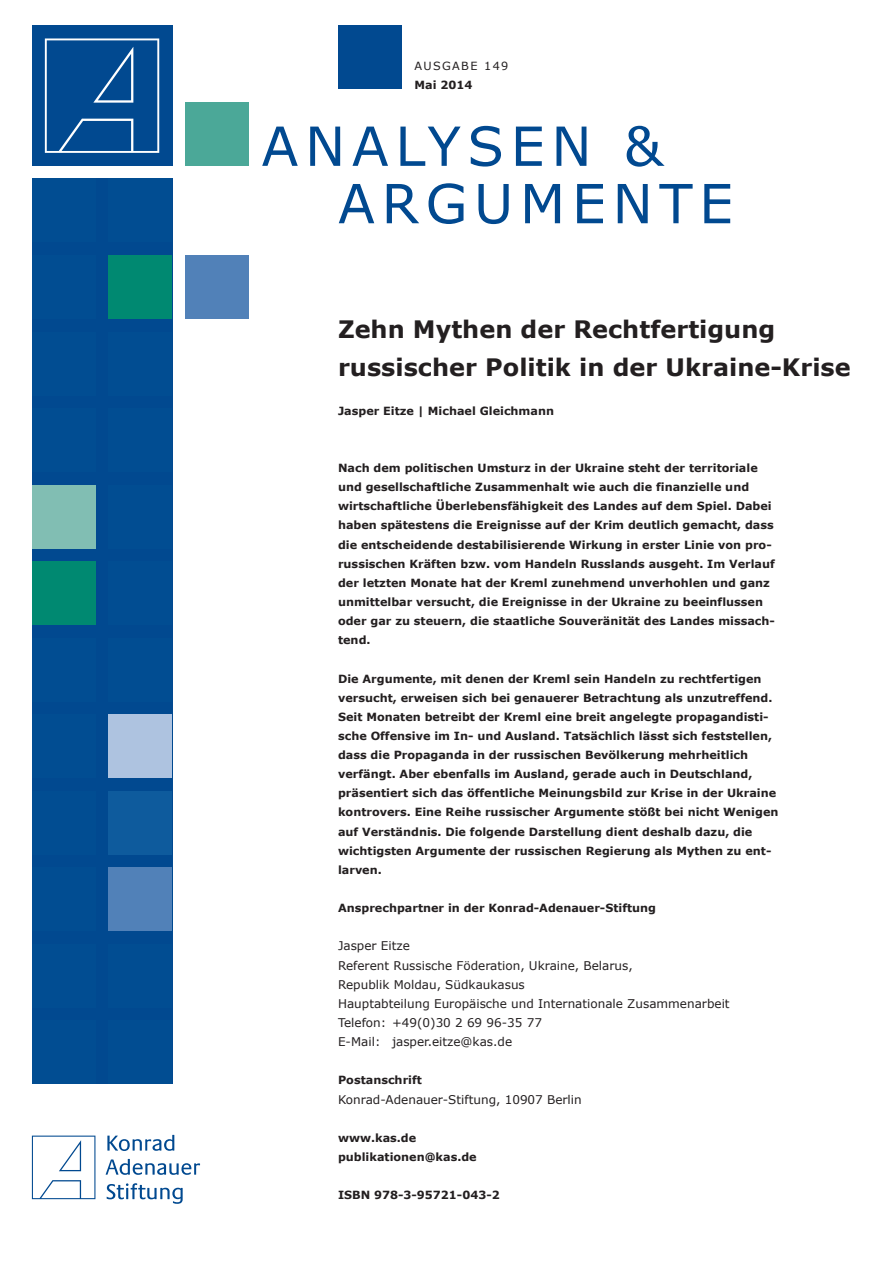
<style>
.page{position:relative;width:893px;height:1263px;background:#fff}
.page>*{position:absolute;margin:0;border:0;box-sizing:border-box;transform-origin:0 0}
.t1{font:54px "Verdana";letter-spacing:.12em;color:#014990}
.KAS_Head_cover01{font:700 24px/38.2px "Verdana";color:#231f20}
.AA_Fließtext{font:12px/19.2px "Verdana";color:#231f20}
.KAS_Head_Title_Bold{font:12px "Verdana";color:#231f20}
.KAS_Head_Title_Bold-2{font:700 11.25px/19.2px "Verdana";color:#231f20}
.KAS_Headline_2{font:11.25px "Verdana";letter-spacing:.12em;color:#231f20}
.KAS_Copy_Bold{font:700 11.25px "Verdana";color:#231f20}
</style>
<div class="page">
<div style="left:32px;top:179px;width:140px;height:905px;background:#014990"></div>
<div style="left:32px;top:179px;width:64px;height:63px;background:#014d92"></div>
<div style="left:32px;top:255px;width:64px;height:64px;background:#014d92"></div>
<div style="left:32px;top:332px;width:64px;height:63px;background:#014d92"></div>
<div style="left:32px;top:408px;width:64px;height:64px;background:#014d92"></div>
<div style="left:32px;top:485px;width:64px;height:64px;background:#81beb3"></div>
<div style="left:32px;top:561px;width:64px;height:64px;background:#008971"></div>
<div style="left:32px;top:638px;width:64px;height:64px;background:#014d92"></div>
<div style="left:32px;top:714px;width:64px;height:64px;background:#014d92"></div>
<div style="left:32px;top:791px;width:64px;height:64px;background:#014d92"></div>
<div style="left:32px;top:867px;width:64px;height:64px;background:#014d92"></div>
<div style="left:32px;top:944px;width:64px;height:64px;background:#014d92"></div>
<div style="left:32px;top:1020px;width:64px;height:64px;background:#014d92"></div>
<div style="left:108px;top:179px;width:64px;height:63px;background:#014d92"></div>
<div style="left:108px;top:255px;width:64px;height:64px;background:#008971"></div>
<div style="left:108px;top:332px;width:64px;height:63px;background:#014d92"></div>
<div style="left:108px;top:408px;width:64px;height:64px;background:#014d92"></div>
<div style="left:108px;top:485px;width:64px;height:64px;background:#014d92"></div>
<div style="left:108px;top:561px;width:64px;height:64px;background:#014d92"></div>
<div style="left:108px;top:638px;width:64px;height:64px;background:#014d92"></div>
<div style="left:108px;top:714px;width:64px;height:64px;background:#aec3e0"></div>
<div style="left:108px;top:791px;width:64px;height:64px;background:#0e5b9d"></div>
<div style="left:108px;top:867px;width:64px;height:64px;background:#5181b8"></div>
<div style="left:108px;top:944px;width:64px;height:64px;background:#014d92"></div>
<div style="left:108px;top:1020px;width:64px;height:64px;background:#014d92"></div>
<div style="left:185px;top:255px;width:64px;height:64px;background:#5181b8"></div>
<div style="left:185px;top:102px;width:64px;height:64px;background:#4ba898"></div>
<div style="left:338px;top:26px;width:64px;height:63px;background:#014990"></div>
<div style="left:32px;top:26px;width:140px;height:140px;background:#014990"></div>
<svg style="left:45px;top:38px;width:114px;height:115px"></svg>
<svg style="left:32px;top:1135px;width:63px;height:64px"></svg>
<svg style="left:107px;top:1135px;width:67px;height:16px"></svg>
<svg style="left:106px;top:1159px;width:94px;height:16px"></svg>
<svg style="left:107px;top:1183px;width:76px;height:21px"></svg>
<p class="KAS_Headline_2" style="left:415px;top:58px;width:95px">AUSGABE 149</p>
<p class="KAS_Copy_Bold" style="left:415px;top:77px;width:59px">Mai 2014</p>
<p class="t1" style="left:261px;top:109px;width:403px">ANALYSEN &amp;</p>
<p class="t1" style="left:338px;top:166px;width:397px">ARGUMENTE</p>
<p class="KAS_Head_cover01" style="left:338px;top:310px;width:514px">Zehn Mythen der Rechtfertigung russischer Politik in der Ukraine-Krise</p>
<p class="KAS_Head_Title_Bold-2" style="left:338px;top:401px;width:218px">Jasper Eitze | Michael Gleichmann</p>
<p class="KAS_Head_Title_Bold-2" style="left:338px;top:458px;width:438px">Nach dem politischen Umsturz in der Ukraine steht der territoriale und gesellschaftliche Zusammenhalt wie auch die finanzielle und wirtschaftliche Überlebensfähigkeit des Landes auf dem Spiel. Dabei haben spätestens die Ereignisse auf der Krim deutlich gemacht, dass die entscheidende destabilisierende Wirkung in erster Linie von pro&shy;russischen Kräften bzw. vom Handeln Russlands ausgeht. Im Verlauf der letzten Monate hat der Kreml zunehmend unverhohlen und ganz unmittelbar versucht, die Ereignisse in der Ukraine zu beeinflussen oder gar zu steuern, die staatliche Souveränität des Landes missach&shy;tend.</p>
<p class="KAS_Head_Title_Bold-2" style="left:338px;top:669px;width:442px">Die Argumente, mit denen der Kreml sein Handeln zu rechtfertigen versucht, erweisen sich bei genauerer Betrachtung als unzutreffend.<br>Seit Monaten betreibt der Kreml eine breit angelegte propagandisti&shy;sche Offensive im In- und Ausland. Tatsächlich lässt sich feststellen, dass die Propaganda in der russischen Bevölkerung mehrheitlich verfängt. Aber ebenfalls im Ausland, gerade auch in Deutschland, präsentiert sich das öffentliche Meinungsbild zur Krise in der Ukraine kontrovers. Eine Reihe russischer Argumente stößt bei nicht Wenigen auf Verständnis. Die folgende Darstellung dient deshalb dazu, die wichtigsten Argumente der russischen Regierung als Mythen zu ent&shy;larven.</p>
<p class="KAS_Head_Title_Bold-2" style="left:338px;top:898px;width:320px">Ansprechpartner in der Konrad-Adenauer-Stiftung</p>
<p class="AA_Fließtext" style="left:338px;top:936px;width:73px">Jasper Eitze</p>
<p class="AA_Fließtext" style="left:338px;top:955px;width:296px">Referent Russische Föderation, Ukraine, Belarus,<br>Republik Moldau, Südkaukasus</p>
<p class="AA_Fließtext" style="left:338px;top:994px;width:393px">Hauptabteilung Europäische und Internationale Zusammenarbeit<br>Telefon: +49(0)30 2 69 96-35 77</p>
<p class="AA_Fließtext" style="left:338px;top:1032px;width:176px">E-Mail: jasper.eitze@kas.de</p>
<p class="KAS_Head_Title_Bold-2" style="left:338px;top:1070px;width:85px">Postanschrift</p>
<p class="KAS_Head_Title_Bold" style="left:338px;top:1091px;width:245px">Konrad-Adenauer-Stiftung, 10907 Berlin</p>
<p class="KAS_Head_Title_Bold-2" style="left:338px;top:1128px;width:80px">www.kas.de</p>
<p class="KAS_Head_Title_Bold-2" style="left:338px;top:1147px;width:140px">publikationen@kas.de</p>
<p class="KAS_Head_Title_Bold-2" style="left:338px;top:1185px;width:163px">ISBN 978-3-95721-043-2</p>
</div>
